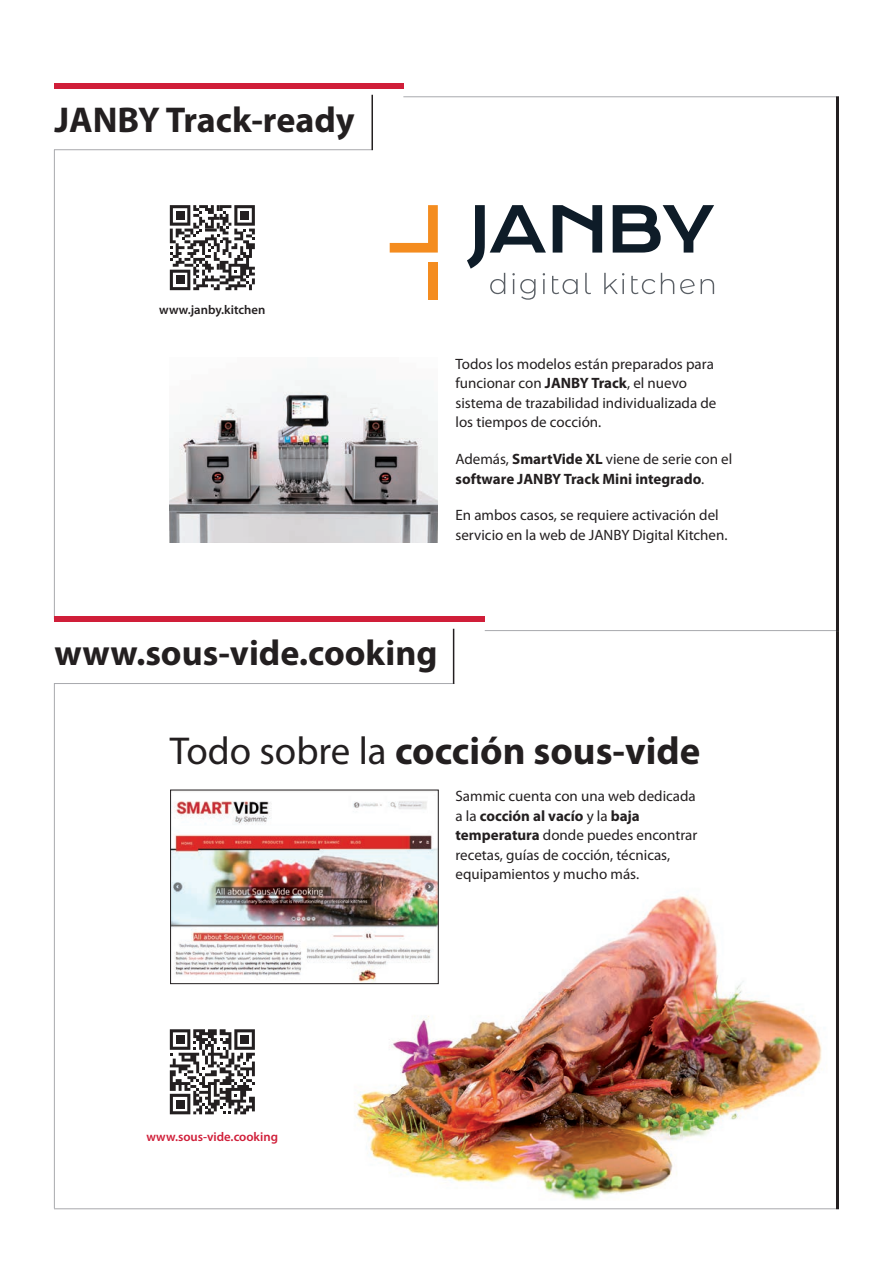
<style>
.page{position:relative;width:893px;height:1263px;background:#fff}
.page>*{position:absolute;margin:0;border:0;box-sizing:border-box;transform-origin:0 0}
.t1{font:700 39px "Myriad Pro";color:#231f20}
.t2{font:700 36px "Myriad Pro";color:#231f20}
.t3{font:15px/19.5px "Myriad Pro";color:#231f20}
.t4{font:700 15px/19.5px "Myriad Pro";color:#231f20}
.t5{font:600 12.75px "Myriad Pro";color:#d01e39}
.t6{font:600 12.75px "Myriad Pro";color:#231f20}
.s1{font-weight:700}
.s2{font-weight:400}
</style>
<div class="page">
<img style="left:309px;top:842px;width:513px;height:358px">
<img style="left:170px;top:380px;width:268px;height:162px">
<img style="left:173px;top:801px;width:263px;height:181px">
<hr style="left:54px;top:1208px;width:785px;height:1px;background:#a8a9ad">
<hr style="left:54px;top:683px;width:1px;height:525px;background:#a8a9ad">
<hr style="left:403px;top:96px;width:436px;height:1px;background:#a8a9ad">
<hr style="left:54px;top:149px;width:319px;height:1px;background:#a8a9ad">
<hr style="left:54px;top:683px;width:400px;height:1px;background:#a8a9ad">
<div style="left:54px;top:83px;width:349px;height:5px;background:#d01e39"></div>
<hr style="left:371px;top:95px;width:2px;height:55px;background:#231f20">
<hr style="left:453px;top:629px;width:1px;height:55px;background:#231f20">
<svg style="left:553px;top:205px;width:49px;height:48px"></svg>
<svg style="left:613px;top:205px;width:101px;height:48px"></svg>
<svg style="left:467px;top:205px;width:79px;height:95px"></svg>
<svg style="left:552px;top:276px;width:26px;height:18px"></svg>
<svg style="left:585px;top:273px;width:6px;height:21px"></svg>
<svg style="left:604px;top:273px;width:20px;height:21px"></svg>
<svg style="left:631px;top:276px;width:24px;height:18px"></svg>
<svg style="left:661px;top:273px;width:13px;height:21px"></svg>
<svg style="left:680px;top:279px;width:15px;height:15px"></svg>
<svg style="left:701px;top:279px;width:13px;height:15px"></svg>
<svg style="left:390px;top:205px;width:48px;height:48px"></svg>
<div style="left:428px;top:262px;width:10px;height:38px;background:#f48c1f"></div>
<hr style="left:836px;top:630px;width:3px;height:579px;background:#231f20">
<hr style="left:54px;top:150px;width:1px;height:469px;background:#a8a9ad">
<div style="left:54px;top:617px;width:431px;height:5px;background:#d01e39"></div>
<hr style="left:485px;top:630px;width:354px;height:1px;background:#a8a9ad">
<hr style="left:836px;top:96px;width:3px;height:535px;background:#231f20">
<svg style="left:170px;top:205px;width:85px;height:85px"></svg>
<div style="left:176px;top:211px;width:8px;height:9px;background:#231f20"></div>
<div style="left:240px;top:211px;width:9px;height:9px;background:#231f20"></div>
<div style="left:176px;top:275px;width:8px;height:9px;background:#231f20"></div>
<svg style="left:170px;top:1029px;width:85px;height:85px"></svg>
<div style="left:176px;top:1035px;width:8px;height:9px;background:#231f20"></div>
<div style="left:240px;top:1035px;width:9px;height:9px;background:#231f20"></div>
<div style="left:176px;top:1100px;width:8px;height:8px;background:#231f20"></div>
<h2 class="t2" style="left:54px;top:96px;width:302px">JANBY Track-ready</h2>
<p class="t6" style="left:159px;top:302px;width:108px">www.janby.kitchen</p>
<p class="t3" style="left:455px;top:354px;width:262px">Todos los modelos están preparados para funcionar con <span class="s1">JANBY Track</span>, el nuevo sistema de trazabilidad individualizada de los tiempos de cocción.</p>
<p class="t4" style="left:455px;top:449px;width:278px"><span class="s2">Además,</span> SmartVide XL <span class="s2">viene de serie con el </span>software JANBY Track Mini integrado<span class="s2">.</span></p>
<p class="t3" style="left:455px;top:505px;width:274px">En ambos casos, se requiere activación del servicio en la web de JANBY Digital Kitchen.</p>
<h2 class="t2" style="left:54px;top:630px;width:385px">www.sous-vide.cooking</h2>
<h1 class="t1" style="left:170px;top:725px;width:532px"><span class="s2">Todo sobre la</span> cocción sous-vide</h1>
<p class="t5" style="left:147px;top:1128px;width:133px">www.sous-vide.cooking</p>
<p class="t3" style="left:455px;top:786px;width:243px">Sammic cuenta con una web dedicada a la <span class="s1">cocción al vacío</span> y la <span class="s1">baja temperatura</span> donde puedes encontrar recetas, guías de cocción, técnicas, equipamientos y mucho más.</p>
</div>
